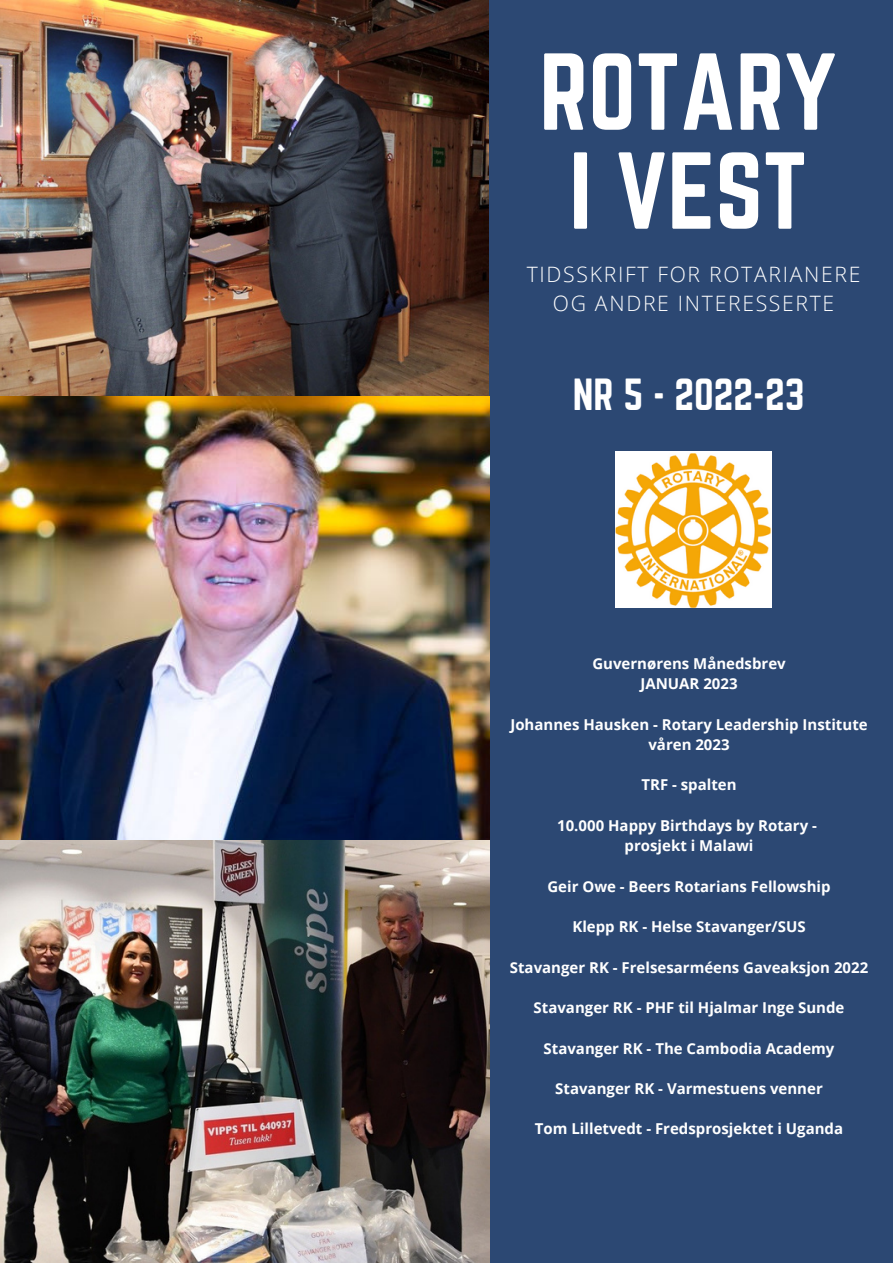
<style>
.page{position:relative;width:893px;height:1264px;background:#fff}
.page>*{position:absolute;margin:0;border:0;box-sizing:border-box;transform-origin:0 0}
.t1{font:95.4px/98.9px "Norwester";color:#fff;text-align:center}
.t2{font:39.3px "Norwester";color:#fff}
.t3{font:300 21.15px/29.5px "Open Sans";letter-spacing:.08em;color:#fff;text-align:center}
.t4{font:700 15px/20.2px "Open Sans";color:#fff;text-align:center}
</style>
<div class="page">
<div style="left:489px;top:0;width:403px;height:1262px;background:#2c4873"></div>
<img style="left:615px;top:451px;width:156px;height:157px">
<img style="left:0;top:0;width:489px;height:1262px">
<h1 class="t1" style="left:539px;top:42px;width:299px">ROTARY<br>I VEST</h1>
<h3 class="t3" style="left:526px;top:259px;width:335px">TIDSSKRIFT FOR ROTARIANERE<br>OG ANDRE INTERESSERTE</h3>
<h2 class="t2" style="left:572px;top:371px;width:233px">NR 5 - 2022-23</h2>
<p class="t4" style="left:592px;top:653px;width:195px">Guvernørens Månedsbrev<br>JANUAR 2023</p>
<p class="t4" style="left:510px;top:713px;width:359px">Johannes Hausken - Rotary Leadership Institute våren 2023</p>
<p class="t4" style="left:641px;top:774px;width:97px">TRF - spalten</p>
<p class="t4" style="left:557px;top:814px;width:261px">10.000 Happy Birthdays by Rotary - prosjekt i Malawi</p>
<p class="t4" style="left:547px;top:875px;width:285px">Geir Owe - Beers Rotarians Fellowship</p>
<p class="t4" style="left:572px;top:916px;width:235px">Klepp RK - Helse Stavanger/SUS</p>
<p class="t4" style="left:510px;top:956px;width:360px">Stavanger RK - Frelsesarméens Gaveaksjon 2022</p>
<p class="t4" style="left:533px;top:997px;width:312px">Stavanger RK - PHF til Hjalmar Inge Sunde</p>
<p class="t4" style="left:543px;top:1037px;width:292px">Stavanger RK - The Cambodia Academy</p>
<p class="t4" style="left:555px;top:1078px;width:269px">Stavanger RK - Varmestuens venner</p>
<p class="t4" style="left:535px;top:1118px;width:310px">Tom Lilletvedt - Fredsprosjektet i Uganda</p>
</div>
